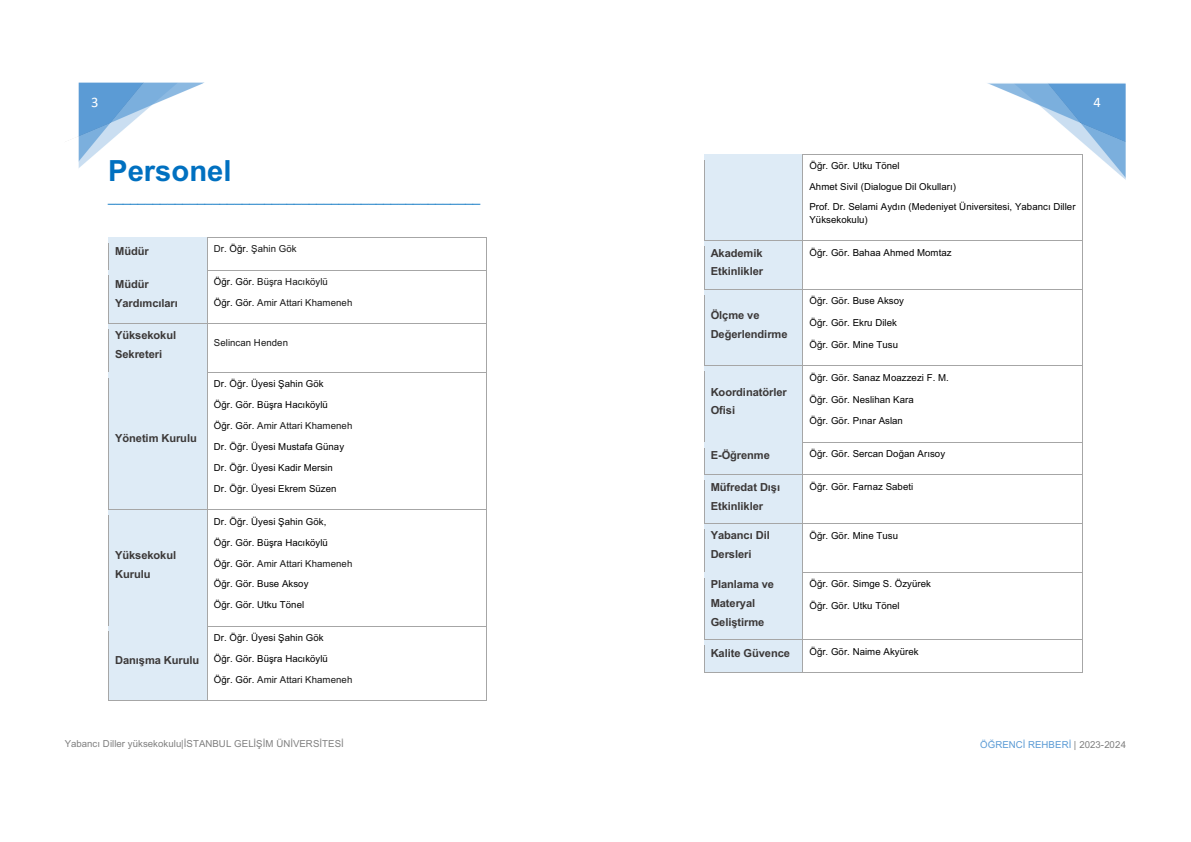
<style>
.page{position:relative;width:1191px;height:842px;background:#fff}
.page>*{position:absolute;margin:0;border:0;box-sizing:border-box;transform-origin:0 0}
.t1{font:700 29.2px "Arial";color:#0070c0}
.t2{font:14.6px "Calibri";color:#fff}
.t3{font:13.4px "Arial";color:#0070c0}
.t4{font:700 11.1px/18.7px "Arial";letter-spacing:-.005em;color:#3b3838}
.t5{font:9.6px/20.9px "Arial";letter-spacing:.005em;color:#000}
.t6{font:9.6px/21px "Arial";letter-spacing:.005em;color:#171717}
.t7{font:9.6px "Arial";color:#808080}
.t8{font:9.6px "Arial";letter-spacing:.005em;color:#5b9bd5}
.s1{color:#000}
.s2{color:#171717}
.s3{color:#808080}
</style>
<div class="page">
<img style="left:78px;top:83px;width:1px;height:85px">
<svg style="left:79px;top:83px;width:124px;height:85px"></svg>
<div style="left:109px;top:238px;width:98px;height:32px;background:#deebf6"></div>
<hr style="left:109px;top:237px;width:98px;height:1px;background:#a6a6a6">
<hr style="left:207px;top:237px;width:279px;height:1px;background:#a6a6a6">
<div style="left:109px;top:270px;width:98px;height:54px;background:#deebf6"></div>
<svg style="left:108px;top:237px;width:1px;height:39px"></svg>
<svg style="left:207px;top:238px;width:1px;height:38px"></svg>
<hr style="left:207px;top:270px;width:279px;height:1px;background:#a6a6a6">
<svg style="left:486px;top:237px;width:1px;height:39px"></svg>
<hr style="left:108px;top:276px;width:1px;height:47px;background:#a6a6a6">
<hr style="left:207px;top:276px;width:1px;height:47px;background:#a6a6a6">
<hr style="left:486px;top:276px;width:1px;height:47px;background:#a6a6a6">
<div style="left:109px;top:324px;width:98px;height:48px;background:#deebf6"></div>
<hr style="left:109px;top:323px;width:98px;height:1px;background:#a6a6a6">
<hr style="left:207px;top:323px;width:279px;height:1px;background:#a6a6a6">
<hr style="left:108px;top:329px;width:1px;height:43px;background:#a6a6a6">
<hr style="left:207px;top:329px;width:1px;height:43px;background:#a6a6a6">
<hr style="left:486px;top:329px;width:1px;height:43px;background:#a6a6a6">
<div style="left:109px;top:373px;width:98px;height:137px;background:#deebf6"></div>
<hr style="left:109px;top:372px;width:98px;height:1px;background:#a6a6a6">
<hr style="left:207px;top:372px;width:279px;height:1px;background:#a6a6a6">
<hr style="left:108px;top:378px;width:1px;height:132px;background:#a6a6a6">
<hr style="left:207px;top:378px;width:1px;height:132px;background:#a6a6a6">
<hr style="left:486px;top:378px;width:1px;height:132px;background:#a6a6a6">
<div style="left:109px;top:510px;width:98px;height:116px;background:#deebf6"></div>
<hr style="left:207px;top:510px;width:279px;height:1px;background:#a6a6a6">
<hr style="left:108px;top:515px;width:1px;height:111px;background:#a6a6a6">
<hr style="left:207px;top:515px;width:1px;height:111px;background:#a6a6a6">
<hr style="left:486px;top:515px;width:1px;height:111px;background:#a6a6a6">
<div style="left:109px;top:626px;width:98px;height:74px;background:#deebf6"></div>
<hr style="left:207px;top:626px;width:279px;height:1px;background:#a6a6a6">
<hr style="left:108px;top:632px;width:1px;height:68px;background:#a6a6a6">
<hr style="left:109px;top:700px;width:98px;height:1px;background:#a6a6a6">
<hr style="left:207px;top:632px;width:1px;height:68px;background:#a6a6a6">
<hr style="left:207px;top:700px;width:279px;height:1px;background:#a6a6a6">
<hr style="left:486px;top:632px;width:1px;height:68px;background:#a6a6a6">
<div style="left:985px;top:82px;width:142px;height:100px;border:1px solid #fff"></div>
<div style="left:704px;top:154px;width:98px;height:87px;background:#deebf6"></div>
<hr style="left:803px;top:154px;width:279px;height:1px;background:#a6a6a6">
<svg style="left:985px;top:83px;width:140px;height:97px"></svg>
<hr style="left:703px;top:160px;width:1px;height:81px;background:#a6a6a6">
<hr style="left:802px;top:160px;width:1px;height:81px;background:#a6a6a6">
<hr style="left:1082px;top:160px;width:1px;height:81px;background:#a6a6a6">
<div style="left:704px;top:241px;width:98px;height:48px;background:#deebf6"></div>
<hr style="left:803px;top:241px;width:279px;height:1px;background:#a6a6a6">
<hr style="left:703px;top:246px;width:1px;height:43px;background:#a6a6a6">
<hr style="left:802px;top:246px;width:1px;height:43px;background:#a6a6a6">
<hr style="left:1082px;top:246px;width:1px;height:43px;background:#a6a6a6">
<div style="left:704px;top:290px;width:98px;height:76px;background:#deebf6"></div>
<hr style="left:704px;top:289px;width:98px;height:1px;background:#a6a6a6">
<hr style="left:803px;top:289px;width:279px;height:1px;background:#a6a6a6">
<hr style="left:703px;top:295px;width:1px;height:70px;background:#a6a6a6">
<hr style="left:802px;top:295px;width:1px;height:70px;background:#a6a6a6">
<hr style="left:1082px;top:295px;width:1px;height:70px;background:#a6a6a6">
<div style="left:704px;top:366px;width:98px;height:76px;background:#deebf6"></div>
<hr style="left:704px;top:365px;width:98px;height:1px;background:#a6a6a6">
<hr style="left:803px;top:365px;width:279px;height:1px;background:#a6a6a6">
<hr style="left:703px;top:371px;width:1px;height:71px;background:#a6a6a6">
<hr style="left:802px;top:371px;width:1px;height:71px;background:#a6a6a6">
<hr style="left:1082px;top:371px;width:1px;height:71px;background:#a6a6a6">
<div style="left:704px;top:442px;width:98px;height:33px;background:#deebf6"></div>
<hr style="left:803px;top:442px;width:279px;height:1px;background:#a6a6a6">
<div style="left:704px;top:475px;width:98px;height:48px;background:#deebf6"></div>
<svg style="left:802px;top:442px;width:1px;height:38px"></svg>
<hr style="left:803px;top:475px;width:279px;height:1px;background:#a6a6a6">
<svg style="left:1082px;top:442px;width:1px;height:38px"></svg>
<hr style="left:703px;top:480px;width:1px;height:43px;background:#a6a6a6">
<hr style="left:802px;top:480px;width:1px;height:43px;background:#a6a6a6">
<hr style="left:1082px;top:480px;width:1px;height:43px;background:#a6a6a6">
<div style="left:704px;top:524px;width:98px;height:48px;background:#deebf6"></div>
<hr style="left:704px;top:523px;width:98px;height:1px;background:#a6a6a6">
<hr style="left:803px;top:523px;width:279px;height:1px;background:#a6a6a6">
<hr style="left:703px;top:529px;width:1px;height:43px;background:#a6a6a6">
<hr style="left:802px;top:529px;width:1px;height:43px;background:#a6a6a6">
<hr style="left:1082px;top:529px;width:1px;height:43px;background:#a6a6a6">
<div style="left:704px;top:573px;width:98px;height:67px;background:#deebf6"></div>
<hr style="left:704px;top:572px;width:98px;height:1px;background:#a6a6a6">
<hr style="left:803px;top:572px;width:279px;height:1px;background:#a6a6a6">
<hr style="left:703px;top:578px;width:1px;height:62px;background:#a6a6a6">
<hr style="left:802px;top:578px;width:1px;height:62px;background:#a6a6a6">
<hr style="left:1082px;top:578px;width:1px;height:62px;background:#a6a6a6">
<div style="left:704px;top:640px;width:98px;height:32px;background:#deebf6"></div>
<hr style="left:803px;top:640px;width:279px;height:1px;background:#a6a6a6">
<hr style="left:704px;top:672px;width:98px;height:1px;background:#a6a6a6">
<svg style="left:802px;top:640px;width:1px;height:33px"></svg>
<hr style="left:803px;top:672px;width:279px;height:1px;background:#a6a6a6">
<svg style="left:1082px;top:640px;width:1px;height:33px"></svg>
<p class="t2" style="left:91px;top:92px;width:9px">3</p>
<p class="t1" style="left:108px;top:150px;width:125px">Personel</p>
<p class="t3" style="left:108px;top:188px;width:374px">__________________________________________________</p>
<p class="t4" style="left:115px;top:241px;width:35px">Müdür</p>
<p class="t6" style="left:214px;top:238px;width:84px">Dr. <span class="s1">Öğr.</span> Şahin Gök</p>
<p class="t4" style="left:115px;top:275px;width:64px">Müdür<br>Yardımcıları</p>
<p class="t6" style="left:214px;top:271px;width:140px"><span class="s1">Öğr. Gör.</span> Büşra Hacıköylü<br><span class="s1">Öğr. Gör.</span> Amir Attari Khameneh</p>
<p class="t4" style="left:115px;top:326px;width:62px;line-height:19px">Yüksekokul<br>Sekreteri</p>
<p class="t6" style="left:214px;top:333px;width:76px">Selincan Henden</p>
<p class="t4" style="left:115px;top:429px;width:83px">Yönetim Kurulu</p>
<p class="t4" style="left:115px;top:546px;width:62px;line-height:19px">Yüksekokul<br>Kurulu</p>
<p class="t4" style="left:115px;top:651px;width:86px">Danışma Kurulu</p>
<p class="t5" style="left:214px;top:373px;width:140px">Dr. Öğr. Üyesi Şahin Gök<br>Öğr. Gör. Büşra Hacıköylü<br>Öğr. Gör. <span class="s2">Amir Attari Khameneh<br></span>Dr. Öğr. Üyesi Mustafa Günay<br>Dr. Öğr. Üyesi Kadir Mersin<br>Dr. Öğr. Üyesi Ekrem Süzen</p>
<p class="t5" style="left:214px;top:511px;width:140px">Dr. Öğr. Üyesi Şahin Gök,<br>Öğr. Gör. Büşra Hacıköylü<br>Öğr. Gör. <span class="s2">Amir Attari Khameneh<br></span>Öğr. Gör. Buse Aksoy<br>Öğr. Gör. Utku Tönel</p>
<p class="t5" style="left:214px;top:627px;width:140px">Dr. Öğr. Üyesi Şahin Gök<br>Öğr. Gör. Büşra Hacıköylü<br>Öğr. Gör. <span class="s2">Amir Attari Khameneh</span></p>
<p class="t7" style="left:65px;top:737px;width:281px">Yabancı Diller yüksekokulu|İSTANBUL GELİŞİM ÜNİVERSİTESİ</p>
<p class="t2" style="left:1093px;top:92px;width:9px">4</p>
<p class="t5" style="left:809px;top:155px;width:268px">Öğr. Gör. Utku Tönel<br>Ahmet Sivil (Dialogue Dil Okulları)<br>Prof. Dr. Selami Aydın (Medeniyet Üniversitesi, Yabancı Diller</p>
<p class="t5" style="left:809px;top:209px;width:60px">Yüksekokulu)</p>
<p class="t4" style="left:710px;top:243px;width:54px">Akademik<br>Etkinlikler</p>
<p class="t5" style="left:809px;top:242px;width:144px">Öğr. Gör. Bahaa Ahmed Momtaz</p>
<p class="t4" style="left:710px;top:306px;width:78px;line-height:19px">Ölçme ve<br>Değerlendirme</p>
<p class="t5" style="left:809px;top:291px;width:96px">Öğr. Gör. Buse Aksoy</p>
<p class="t5" style="left:809px;top:312px;width:89px">Öğr. Gör. Ekru Dilek</p>
<p class="t5" style="left:809px;top:334px;width:90px">Öğr. Gör. Mine Tusu</p>
<p class="t4" style="left:710px;top:382px;width:78px">Koordinatörler<br>Ofisi</p>
<p class="t5" style="left:809px;top:367px;width:141px">Öğr. Gör. Sanaz Moazzezi F. M.</p>
<p class="t5" style="left:809px;top:389px;width:106px">Öğr. Gör. Neslihan Kara</p>
<p class="t5" style="left:809px;top:411px;width:95px">Öğr. Gör. Pınar Aslan</p>
<p class="t4" style="left:710px;top:446px;width:61px">E-Öğrenme</p>
<p class="t5" style="left:809px;top:443px;width:137px">Öğr. Gör. Sercan Doğan Arısoy</p>
<p class="t4" style="left:710px;top:477px;width:71px;line-height:19px">Müfredat Dışı<br>Etkinlikler</p>
<p class="t5" style="left:809px;top:476px;width:105px">Öğr. Gör. Farnaz Sabeti</p>
<p class="t4" style="left:710px;top:526px;width:61px">Yabancı Dil<br>Dersleri</p>
<p class="t5" style="left:809px;top:525px;width:90px">Öğr. Gör. Mine Tusu</p>
<p class="t4" style="left:710px;top:575px;width:65px">Planlama ve<br>Materyal<br>Geliştirme</p>
<p class="t5" style="left:809px;top:573px;width:123px">Öğr. Gör. Simge S. Özyürek</p>
<p class="t5" style="left:809px;top:595px;width:92px">Öğr. Gör. Utku Tönel</p>
<p class="t4" style="left:710px;top:644px;width:81px">Kalite Güvence</p>
<p class="t5" style="left:809px;top:641px;width:111px">Öğr. Gör. Naime Akyürek</p>
<p class="t8" style="left:980px;top:738px;width:147px">ÖĞRENCİ REHBERİ <span class="s3">| 2023-2024</span></p>
</div>
